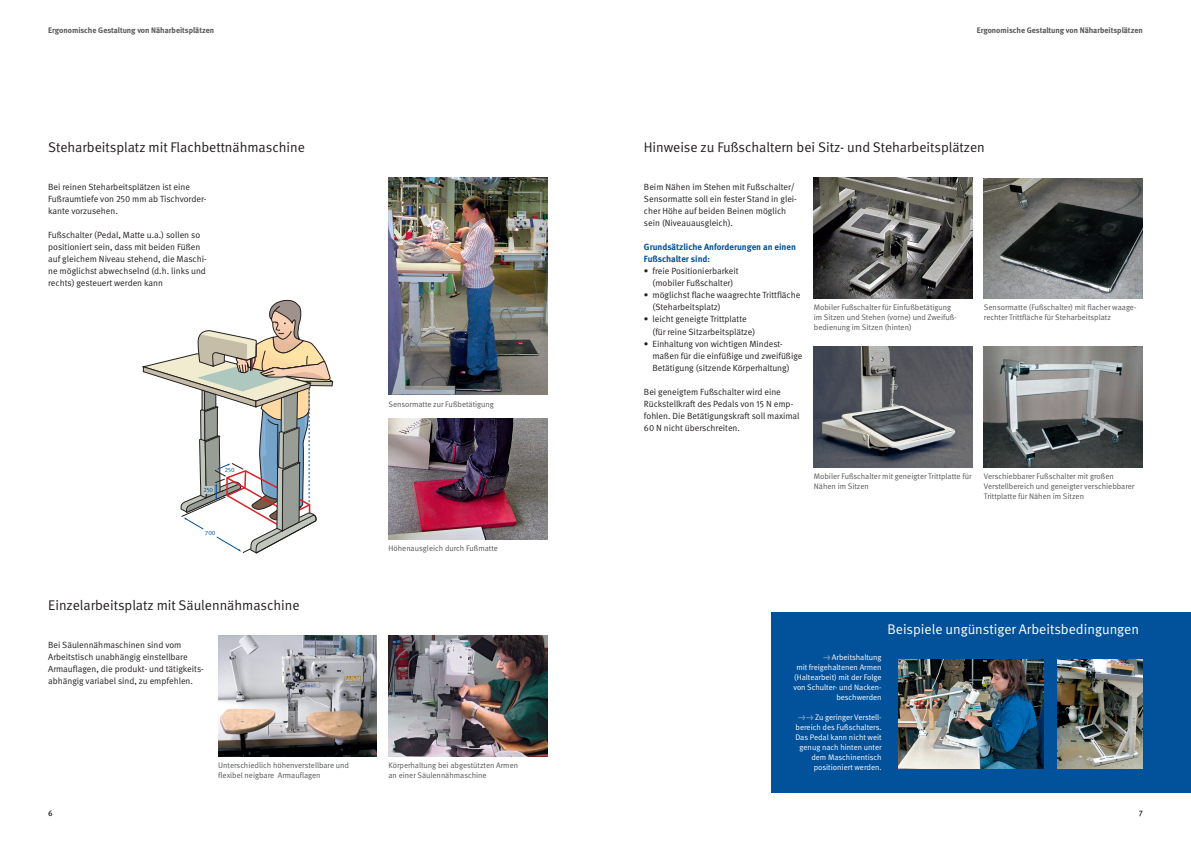
<style>
.page{position:relative;width:1191px;height:842px;background:#fff}
.page>*{position:absolute;margin:0;border:0;box-sizing:border-box;transform-origin:0 0}
._14pt_Unter-Übersc{font:14px "DGUV Meta";color:#231f20}
._14pt_Unter-Übersc-2{font:14px "DGUV Meta";color:#fff}
.Fließtext{font:9px/12px "DGUV Meta";color:#231f20}
.Zwischenüberschrift{font:700 9px/12px "DGUV Meta";color:#01519b}
.Bildunterschrift{font:8px/10px "DGUV Meta";color:#57585a}
.Bildunterschrift-2{font:8px/10px "DGUV Meta";color:#fff;text-align:right}
.t1{font:700 8px "DGUV Meta";color:#57585a}
.Seitenzahlen_li{font:500 8px "DGUV Meta";color:#231f20}
.t2{font:6.2px "DGUV Meta";color:#01519b}
</style>
<div class="page">
<img style="left:218px;top:636px;width:159px;height:120px">
<img style="left:388px;top:178px;width:159px;height:217px">
<img style="left:814px;top:347px;width:158px;height:120px">
<img style="left:984px;top:178px;width:158px;height:120px">
<img style="left:984px;top:347px;width:158px;height:120px">
<img style="left:814px;top:178px;width:158px;height:120px">
<div style="left:771px;top:612px;width:420px;height:180px;background:#01519b"></div>
<img style="left:1057px;top:660px;width:85px;height:108px">
<img style="left:899px;top:660px;width:144px;height:108px">
<img style="left:388px;top:419px;width:159px;height:120px">
<svg style="left:142px;top:299px;width:192px;height:255px"></svg>
<img style="left:388px;top:636px;width:159px;height:120px">
<p class="t1" style="left:48px;top:26px;width:167px">Ergonomische Gestaltung von Näharbeitsplätzen</p>
<p class="t1" style="left:976px;top:26px;width:167px">Ergonomische Gestaltung von Näharbeitsplätzen</p>
<p class="_14pt_Unter-Übersc" style="left:48px;top:139px;width:258px">Steharbeitsplatz mit Flachbettnähmaschine</p>
<p class="Fließtext" style="left:48px;top:181px;width:160px">Bei reinen Steharbeitsplätzen ist eine<br>Fußraumtiefe von 250 mm ab Tischvorder&shy;kante vorzusehen.</p>
<p class="Fließtext" style="left:48px;top:229px;width:160px">Fußschalter (Pedal, Matte u.a.) sollen so positioniert sein, dass mit beiden Füßen auf gleichem Niveau stehend, die Maschi&shy;ne möglichst abwechselnd (d.h. links und rechts) gesteuert werden kann</p>
<p class="t2" style="left:203px;top:486px;width:11px">250</p>
<p class="t2" style="left:225px;top:467px;width:11px">250</p>
<p class="t2" style="left:205px;top:530px;width:12px">700</p>
<p class="_14pt_Unter-Übersc" style="left:48px;top:597px;width:253px">Einzelarbeitsplatz mit Säulennähmaschine</p>
<p class="Fließtext" style="left:48px;top:639px;width:157px">Bei Säulennähmaschinen sind vom Arbeitstisch unabhängig einstellbare Armauflagen, die produkt- und tätigkeits&shy;abhängig variabel sind, zu empfehlen.</p>
<p class="Bildunterschrift" style="left:388px;top:399px;width:107px">Sensormatte zur Fußbetätigung</p>
<p class="Bildunterschrift" style="left:388px;top:544px;width:111px">Höhenausgleich durch Fußmatte</p>
<p class="Seitenzahlen_li" style="left:48px;top:809px;width:6px">6</p>
<p class="Bildunterschrift" style="left:218px;top:761px;width:132px">Unterschiedlich höhenverstellbare und flexibel neigbare Armauflagen</p>
<p class="Bildunterschrift" style="left:388px;top:761px;width:131px">Körperhaltung bei abgestützten Armen an einer Säulennähmaschine</p>
<p class="_14pt_Unter-Übersc" style="left:643px;top:139px;width:343px">Hinweise zu Fußschaltern bei Sitz- und Steharbeitsplätzen</p>
<p class="Fließtext" style="left:644px;top:181px;width:154px">Beim Nähen im Stehen mit Fußschalter/ Sensormatte soll ein fester Stand in glei&shy;cher Höhe auf beiden Beinen möglich sein (Niveauausgleich).</p>
<p class="Zwischenüberschrift" style="left:644px;top:241px;width:153px">Grundsätzliche Anforderungen an einen<br>Fußschalter sind:</p>
<p class="Fließtext" style="left:644px;top:265px;width:96px;text-align:center">• freie Positionierbarkeit (mobiler Fußschalter)</p>
<p class="Fließtext" style="left:652px;top:289px;width:149px;text-indent:-9px">• möglichst flache waagrechte Trittfläche (Steharbeitsplatz)</p>
<p class="Fließtext" style="left:652px;top:314px;width:104px;text-indent:-9px">• leicht geneigte Trittplatte (für reine Sitzarbeitsplätze)</p>
<p class="Fließtext" style="left:652px;top:338px;width:151px;text-indent:-9px">• Einhaltung von wichtigen Mindest&shy;maßen für die einfüßige und zweifüßige<br>Betätigung (sitzende Körperhaltung)</p>
<p class="Fließtext" style="left:644px;top:386px;width:157px">Bei geneigtem Fußschalter wird eine Rückstellkraft des Pedals von 15 N emp&shy;fohlen. Die Betätigungskraft soll maximal 60 N nicht überschreiten.</p>
<p class="Bildunterschrift" style="left:814px;top:303px;width:144px">Mobiler Fußschalter für Einfußbetätigung im Sitzen und Stehen (vorne) und Zweifuß&shy;bedienung im Sitzen (hinten)</p>
<p class="Bildunterschrift" style="left:984px;top:303px;width:153px">Sensormatte (Fußschalter) mit flacher waage&shy;rechter Trittfläche für Steharbeitsplatz</p>
<p class="Bildunterschrift" style="left:814px;top:471px;width:159px">Mobiler Fußschalter mit geneigter Trittplatte für<br>Nähen im Sitzen</p>
<p class="Bildunterschrift" style="left:984px;top:471px;width:152px">Verschiebbarer Fußschalter mit großen<br>Verstellbereich und geneigter verschiebbarer<br>Trittplatte für Nähen im Sitzen</p>
<p class="_14pt_Unter-Übersc-2" style="left:887px;top:621px;width:253px">Beispiele ungünstiger Arbeitsbedingungen</p>
<p class="Bildunterschrift-2" style="left:793px;top:652px;width:90px">→ Arbeitshaltung<br>mit freigehaltenen Armen (Haltearbeit) mit der Folge von Schulter- und Nacken&shy;beschwerden</p>
<p class="Bildunterschrift-2" style="left:795px;top:712px;width:88px">→→ Zu geringer Verstell&shy;bereich des Fußschalters.<br>Das Pedal kann nicht weit genug nach hinten unter dem Maschinentisch positioniert werden.</p>
<p class="Seitenzahlen_li" style="left:1138px;top:809px;width:6px">7</p>
</div>
